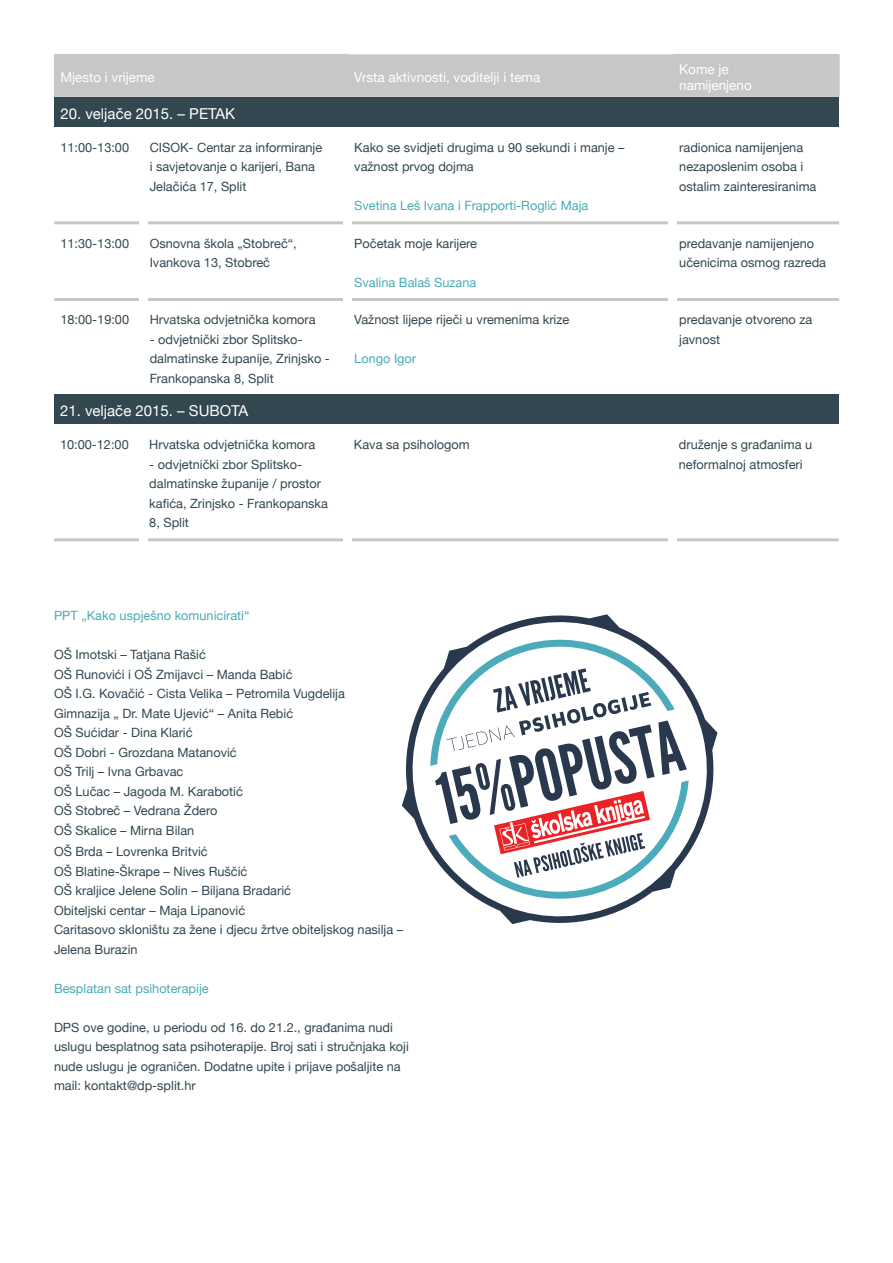
<style>
.page{position:relative;width:893px;height:1263px;background:#fff}
.page>*{position:absolute;margin:0;border:0;box-sizing:border-box;transform-origin:0 0}
.t1{font:15px "Helvetica Neue";color:#fff}
.t2{font:13.5px/16.2px "Helvetica Neue";color:#fff}
.t3{font:12.75px/19.5px "Helvetica Neue";color:#334751}
.t4{font:12.75px "Helvetica Neue";color:#49acb8}
</style>
<div class="page">
<div style="left:55px;top:54px;width:784px;height:43px;background:#c9c6c6"></div>
<div style="left:54px;top:97px;width:785px;height:30px;background:#334751"></div>
<hr style="left:54px;top:54px;width:90px;height:1px;background:#c9c6c6">
<hr style="left:54px;top:55px;width:1px;height:42px;background:#c9c6c6">
<hr style="left:144px;top:54px;width:204px;height:1px;background:#c9c6c6">
<hr style="left:673px;top:54px;width:166px;height:1px;background:#c9c6c6">
<hr style="left:839px;top:55px;width:1px;height:42px;background:#c9c6c6">
<hr style="left:54px;top:298px;width:90px;height:3px;background:#c9c6c6">
<hr style="left:144px;top:298px;width:204px;height:3px;background:#c9c6c6">
<hr style="left:348px;top:298px;width:325px;height:3px;background:#c9c6c6">
<hr style="left:673px;top:298px;width:166px;height:3px;background:#c9c6c6">
<hr style="left:54px;top:221px;width:90px;height:3px;background:#c9c6c6">
<hr style="left:144px;top:221px;width:204px;height:3px;background:#c9c6c6">
<hr style="left:348px;top:221px;width:325px;height:3px;background:#c9c6c6">
<hr style="left:673px;top:221px;width:166px;height:3px;background:#c9c6c6">
<div style="left:54px;top:394px;width:785px;height:30px;background:#334751"></div>
<hr style="left:54px;top:538px;width:89px;height:3px;background:#c9c6c6">
<hr style="left:143px;top:538px;width:205px;height:3px;background:#c9c6c6">
<hr style="left:348px;top:538px;width:325px;height:3px;background:#c9c6c6">
<hr style="left:673px;top:538px;width:166px;height:3px;background:#c9c6c6">
<div style="left:343px;top:128px;width:9px;height:266px;background:#fff"></div>
<div style="left:343px;top:469px;width:9px;height:116px;background:#fff"></div>
<div style="left:139px;top:128px;width:9px;height:266px;background:#fff"></div>
<div style="left:139px;top:469px;width:9px;height:116px;background:#fff"></div>
<div style="left:668px;top:128px;width:9px;height:266px;background:#fff"></div>
<div style="left:668px;top:469px;width:9px;height:116px;background:#fff"></div>
<svg style="left:402px;top:614px;width:316px;height:310px"></svg>
<svg style="left:408px;top:617px;width:304px;height:304px"></svg>
<svg style="left:429px;top:639px;width:261px;height:260px"></svg>
<svg style="left:418px;top:668px;width:285px;height:210px"></svg>
<p class="t2" style="left:60px;top:70px;width:96px">Mjesto i vrijeme</p>
<p class="t2" style="left:354px;top:70px;width:188px">Vrsta aktivnosti, voditelji i tema</p>
<p class="t2" style="left:679px;top:62px;width:74px">Kome je namijenjeno</p>
<p class="t1" style="left:60px;top:103px;width:176px">20. veljače 2015. – PETAK</p>
<p class="t3" style="left:60px;top:138px;width:70px">11:00-13:00</p>
<p class="t3" style="left:150px;top:138px;width:174px">CISOK- Centar za informiranje i savjetovanje o karijeri, Bana<br>Jelačića 17, Split</p>
<p class="t3" style="left:354px;top:138px;width:272px">Kako se svidjeti drugima u 90 sekundi i manje – važnost prvog dojma</p>
<p class="t4" style="left:354px;top:196px;width:236px">Svetina Leš Ivana i Frapporti-Roglić Maja</p>
<p class="t3" style="left:679px;top:138px;width:139px">radionica namijenjena nezaposlenim osoba i ostalim zainteresiranima</p>
<p class="t3" style="left:60px;top:234px;width:70px">11:30-13:00</p>
<p class="t3" style="left:150px;top:234px;width:149px">Osnovna škola „Stobreč“,<br>Ivankova 13, Stobreč</p>
<p class="t3" style="left:354px;top:234px;width:124px">Početak moje karijere</p>
<p class="t4" style="left:354px;top:273px;width:124px">Svalina Balaš Suzana</p>
<p class="t3" style="left:60px;top:311px;width:70px">18:00-19:00</p>
<p class="t3" style="left:150px;top:311px;width:168px">Hrvatska odvjetnička komora</p>
<p class="t3" style="left:150px;top:330px;width:182px">- odvjetnički zbor Splitsko&shy;dalmatinske županije, Zrinjsko -<br>Frankopanska 8, Split</p>
<p class="t3" style="left:354px;top:311px;width:217px">Važnost lijepe riječi u vremenima krize</p>
<p class="t4" style="left:354px;top:350px;width:63px">Longo Igor</p>
<p class="t3" style="left:679px;top:234px;width:148px">predavanje namijenjeno učenicima osmog razreda</p>
<p class="t3" style="left:679px;top:311px;width:135px">predavanje otvoreno za javnost</p>
<p class="t1" style="left:60px;top:400px;width:190px">21. veljače 2015. – SUBOTA</p>
<p class="t3" style="left:60px;top:435px;width:70px">10:00-12:00</p>
<p class="t3" style="left:149px;top:435px;width:168px">Hrvatska odvjetnička komora</p>
<p class="t3" style="left:149px;top:455px;width:180px">- odvjetnički zbor Splitsko&shy;dalmatinske županije / prostor kafića, Zrinjsko - Frankopanska<br>8, Split</p>
<p class="t3" style="left:354px;top:435px;width:117px">Kava sa psihologom</p>
<p class="t3" style="left:679px;top:435px;width:135px">druženje s građanima u neformalnoj atmosferi</p>
<p class="t4" style="left:54px;top:606px;width:197px">PPT „Kako uspješno komunicirati“</p>
<p class="t3" style="left:54px;top:646px;width:292px">OŠ Imotski – Tatjana Rašić<br>OŠ Runovići i OŠ Zmijavci – Manda Babić<br>OŠ I.G. Kovačić - Cista Velika – Petromila Vugdelija<br>Gimnazija „ Dr. Mate Ujević“ – Anita Rebić<br>OŠ Sućidar - Dina Klarić<br>OŠ Dobri - Grozdana Matanović<br>OŠ Trilj – Ivna Grbavac<br>OŠ Lučac – Jagoda M. Karabotić<br>OŠ Stobreč – Vedrana Ždero<br>OŠ Skalice – Mirna Bilan</p>
<p class="t3" style="left:54px;top:843px;width:351px">OŠ Brda – Lovrenka Britvić<br>OŠ Blatine-Škrape – Nives Ruščić<br>OŠ kraljice Jelene Solin – Biljana Bradarić<br>Obiteljski centar – Maja Lipanović<br>Caritasovo skloništu za žene i djecu žrtve obiteljskog nasilja – Jelena Burazin</p>
<p class="t4" style="left:54px;top:979px;width:156px">Besplatan sat psihoterapije</p>
<p class="t3" style="left:54px;top:1018px;width:356px">DPS ove godine, u periodu od 16. do 21.2., građanima nudi uslugu besplatnog sata psihoterapije. Broj sati i stručnjaka koji nude uslugu je ograničen. Dodatne upite i prijave pošaljite na mail: kontakt@dp-split.hr</p>
</div>
